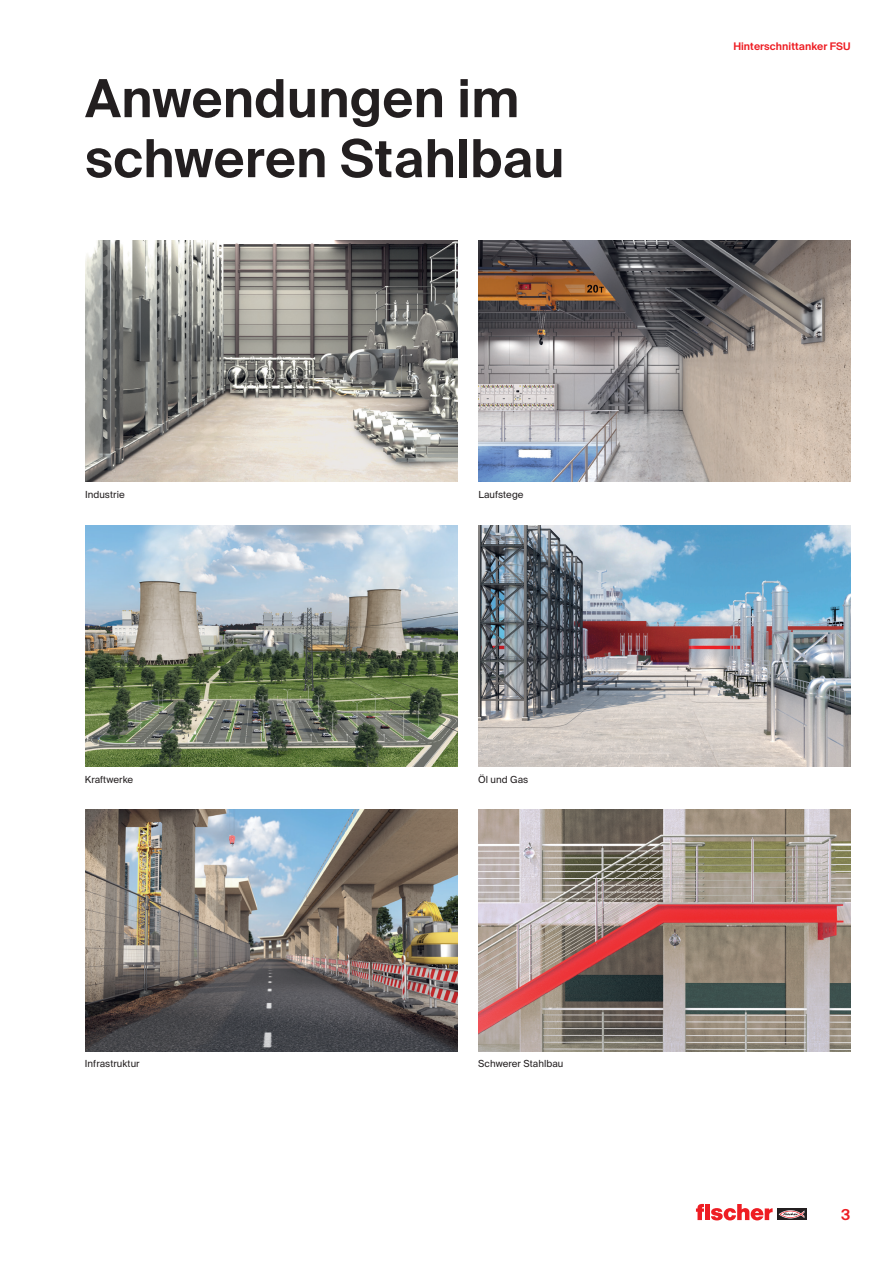
<style>
.page{position:relative;width:893px;height:1263px;background:#fff}
.page>*{position:absolute;margin:0;border:0;box-sizing:border-box;transform-origin:0 0}
.t1{font:600 52.5px/60px "fischerstrong";letter-spacing:.005em;color:#231f20}
.t2{font:600 15px "fischerstrong";color:#ee1d23}
.t3{font:600 10.5px "fischerstrong";letter-spacing:.005em;color:#ee1d23}
.t4{font:9.75px "fischerstrong";letter-spacing:.005em;color:#231f20}
</style>
<div class="page">
<svg style="left:777px;top:1208px;width:29px;height:12px"></svg>
<svg style="left:779px;top:1210px;width:25px;height:8px"></svg>
<svg style="left:696px;top:1204px;width:77px;height:16px"></svg>
<img style="left:85px;top:240px;width:372px;height:242px">
<img style="left:478px;top:240px;width:372px;height:242px">
<img style="left:85px;top:525px;width:372px;height:242px">
<img style="left:478px;top:525px;width:372px;height:241px">
<img style="left:85px;top:810px;width:372px;height:241px">
<img style="left:478px;top:810px;width:372px;height:241px">
<h1 class="t1" style="left:85px;top:69px;width:481px">Anwendungen im schweren Stahlbau</h1>
<p class="t4" style="left:85px;top:489px;width:41px">Industrie</p>
<p class="t4" style="left:478px;top:489px;width:47px">Laufstege</p>
<p class="t4" style="left:85px;top:774px;width:50px">Kraftwerke</p>
<p class="t4" style="left:478px;top:774px;width:52px">Öl und Gas</p>
<p class="t4" style="left:85px;top:1058px;width:56px">Infrastruktur</p>
<p class="t4" style="left:478px;top:1058px;width:87px">Schwerer Stahlbau</p>
<p class="t3" style="left:733px;top:41px;width:119px">Hinterschnittanker FSU</p>
<h2 class="t2" style="left:841px;top:1206px;width:11px">3</h2>
</div>
